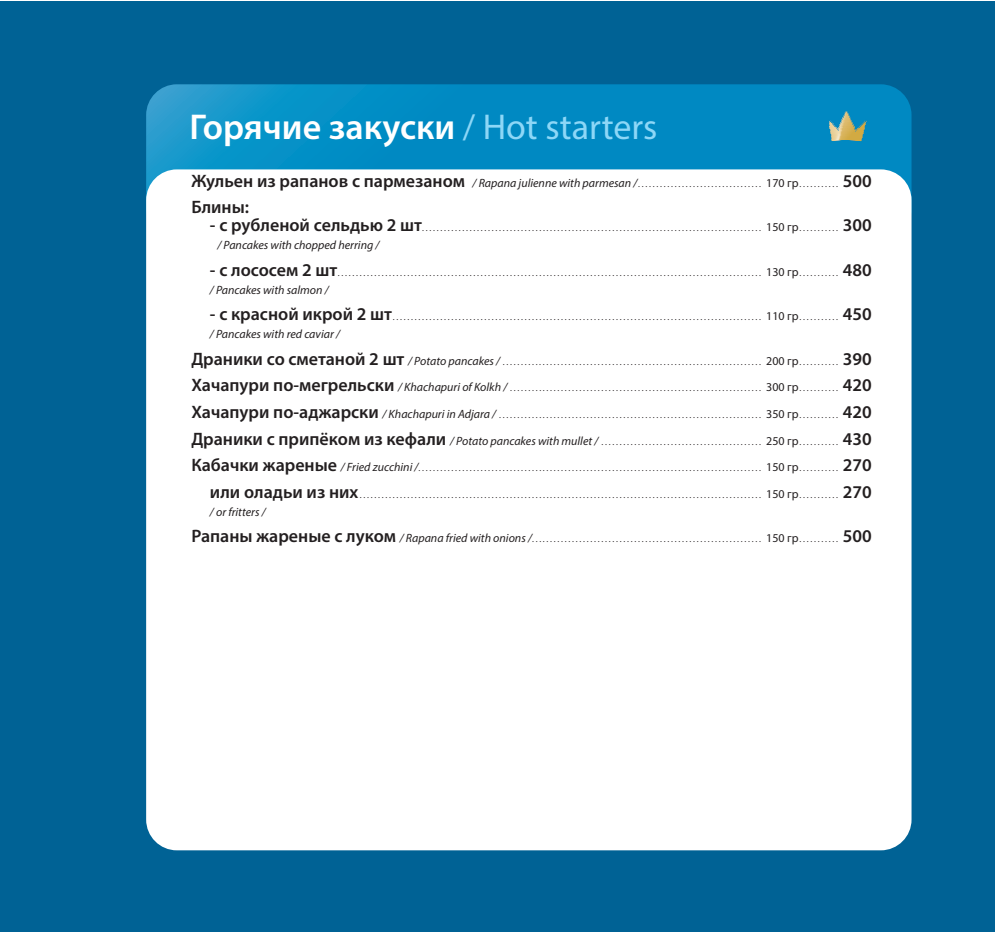
<style>
.page{position:relative;width:995px;height:932px;background:#fff}
.page>*{position:absolute;margin:0;border:0;box-sizing:border-box;transform-origin:0 0}
.t1{font:600 36px "Myriad Pro";color:#fff}
.t2{font:600 18px "Myriad Pro";color:#231f20}
.t3{font:italic 12px "Myriad Pro";color:#231f20}
.t4{font:9px "Myriad Pro";color:#231f20}
.s1{font-weight:400;color:#8dd7f7}
.s2{font-weight:600;font-size:18px}
.s3{font-style:italic;font-size:12px}
.s4{font-size:12px}
</style>
<div class="page">
<div style="left:72px;top:1px;width:922px;height:930px;background:#006295"></div>
<div style="left:9px;top:1px;width:63px;height:930px;background:#006295"></div>
<svg style="left:146px;top:84px;width:766px;height:110px;background:#048cc3"></svg>
<div style="left:146px;top:169px;width:766px;height:681px;background:#fff;border-radius:31px"></div>
<svg style="left:832px;top:139px;width:29px;height:3px"></svg>
<img style="left:830px;top:131px;width:34px;height:8px">
<svg style="left:829px;top:110px;width:38px;height:21px"></svg>
<div style="left:0;top:1px;width:9px;height:930px;background:#006295"></div>
<h1 class="t1" style="left:189px;top:104px;width:470px">Горячие закуски <span class="s1">/ Hot starters</span></h1>
<p class="t4" style="left:191px;top:178px;width:682px"><span class="s2">Жульен из рапанов с пармезаном</span> <span class="s3">/ Rapana julienne with parmesan /</span>. . . . . . . . . . . . . . . . . . . . . . . . . . . . . . . . . . <span class="s4">170 гр</span>. . . . . . . . . . . <span class="s2">500</span></p>
<h2 class="t2" style="left:191px;top:196px;width:59px">Блины:</h2>
<p class="t4" style="left:210px;top:223px;width:663px"><span class="s2">- с рубленой сельдью 2 шт</span>............................................................................................. <span class="s4">150 гр</span>........... <span class="s2">300</span></p>
<h3 class="t3" style="left:217px;top:238px;width:164px">/ Pancakes with chopped herring /</h3>
<p class="t4" style="left:210px;top:267px;width:663px"><span class="s2">- с лососем 2 шт</span>.................................................................................................................... <span class="s4">130 гр</span>........... <span class="s2">480</span></p>
<h3 class="t3" style="left:210px;top:282px;width:120px">/ Pancakes with salmon /</h3>
<p class="t4" style="left:210px;top:312px;width:663px"><span class="s2">- с красной икрой 2 шт</span>..................................................................................................... <span class="s4">110 гр</span>........... <span class="s2">450</span></p>
<h3 class="t3" style="left:210px;top:327px;width:131px">/ Pancakes with red caviar /</h3>
<p class="t4" style="left:191px;top:356px;width:682px"><span class="s2">Драники со сметаной 2 шт</span> <span class="s3">/ Potato pancakes /</span>....................................................................... <span class="s4">200 гр</span>........... <span class="s2">390</span></p>
<p class="t4" style="left:191px;top:383px;width:682px"><span class="s2">Хачапури по-мегрельски</span> <span class="s3">/ Khachapuri of Kolkh /</span>..................................................................... <span class="s4">300 гр</span>........... <span class="s2">420</span></p>
<p class="t4" style="left:191px;top:409px;width:682px"><span class="s2">Хачапури по-аджарски</span> <span class="s3">/ Khachapuri in Adjara /</span> ........................................................................ <span class="s4">350 гр</span>........... <span class="s2">420</span></p>
<p class="t4" style="left:191px;top:436px;width:682px"><span class="s2">Драники с припёком из кефали</span> <span class="s3">/ Potato pancakes with mullet /</span> ............................................ <span class="s4">250 гр</span>........... <span class="s2">430</span></p>
<p class="t4" style="left:191px;top:462px;width:682px"><span class="s2">Кабачки жареные</span> <span class="s3">/ Fried zucchini /</span>.............................................................................................. <span class="s4">150 гр</span>........... <span class="s2">270</span></p>
<p class="t4" style="left:210px;top:489px;width:663px"><span class="s2">или оладьи из них</span>.............................................................................................................. <span class="s4">150 гр</span>........... <span class="s2">270</span></p>
<h3 class="t3" style="left:210px;top:504px;width:57px">/ or fritters /</h3>
<p class="t4" style="left:191px;top:533px;width:682px"><span class="s2">Рапаны жареные с луком</span> <span class="s3">/ Rapana fried with onions /</span>............................................................... <span class="s4">150 гр</span>........... <span class="s2">500</span></p>
</div>
